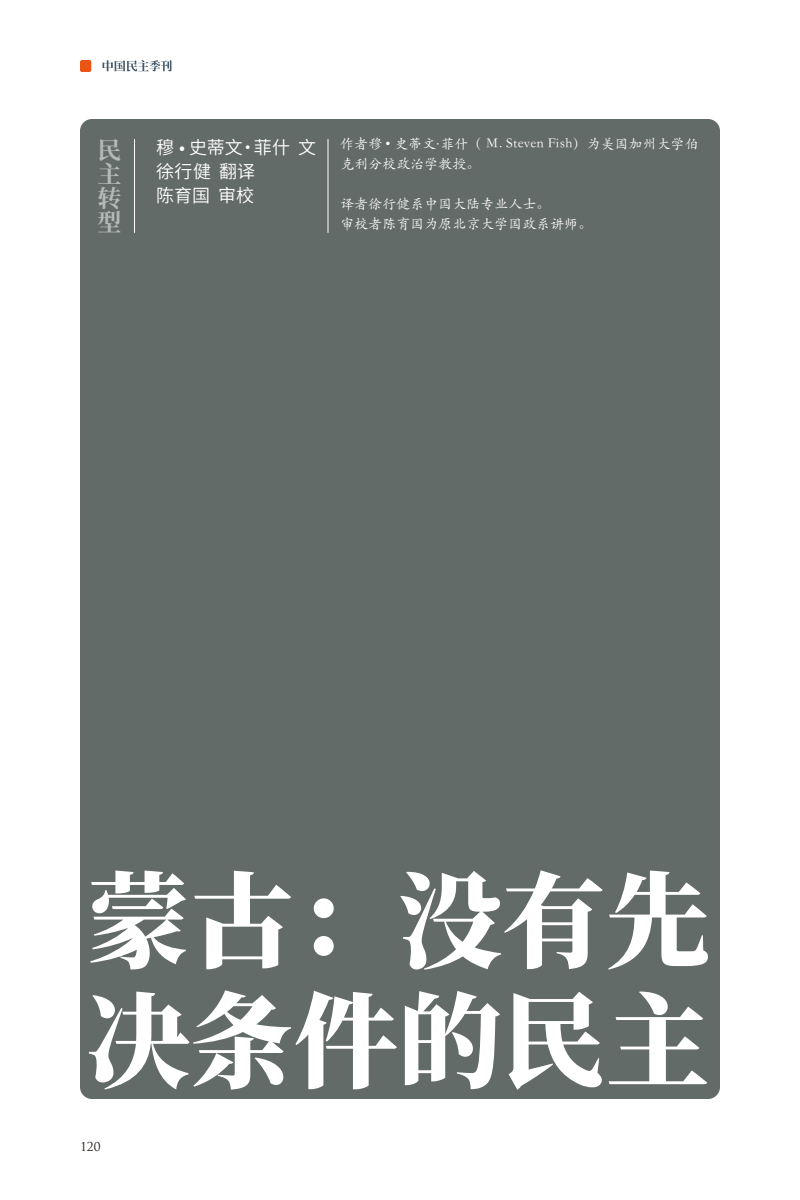
<style>
.page{position:relative;width:800px;height:1200px;background:#fff}
.page>*{position:absolute;margin:0;border:0;box-sizing:border-box;transform-origin:0 0}
.大标题{font:800 104px/120px "Source Han Serif SC";color:#fff}
.t1{font:700 24px/24px "Source Han Serif SC";color:#b4bab9;text-align:justify}
.作者{font:18px "Source Han Sans CN";letter-spacing:.005em;color:#fff}
.作者介绍{font:14px/20px "ST Kaiti SC";color:#fff}
.t2{font:12px "Trajan Pro";color:#221815}
</style>
<div class="page">
<svg style="left:103px;top:60px;width:68px;height:11px"></svg>
<div style="left:80px;top:60px;width:11px;height:12px;background:#ea5514;border-radius:2px"></div>
<div style="left:80px;top:119px;width:640px;height:980px;background:#636b68;border-radius:12px"></div>
<hr style="left:134px;top:139px;width:1px;height:94px;background:#fff">
<hr style="left:328px;top:139px;width:1px;height:94px;background:#fff">
<p class="t1" style="left:98px;top:138px;width:25px">民主转型</p>
<p class="作者" style="left:156px;top:137px;width:162px">穆 • 史蒂文・菲什 文</p>
<p class="作者" style="left:156px;top:161px;width:101px">徐行健 翻译</p>
<p class="作者" style="left:156px;top:185px;width:100px">陈育国 审校</p>
<p class="作者介绍" style="left:340px;top:134px;width:360px">作者穆 • 史蒂文·菲什（ M. Steven Fish）为美国加州大学伯克利分校政治学教授。</p>
<p class="作者介绍" style="left:340px;top:194px;width:211px">译者徐行健系中国大陆专业人士。</p>
<p class="作者介绍" style="left:340px;top:214px;width:253px">审校者陈育国为原北京大学国政系讲师。</p>
<p class="大标题" style="left:86px;top:864px;width:625px">蒙古：没有先决条件的民主</p>
<p class="t2" style="left:80px;top:1139px;width:22px">120</p>
</div>
